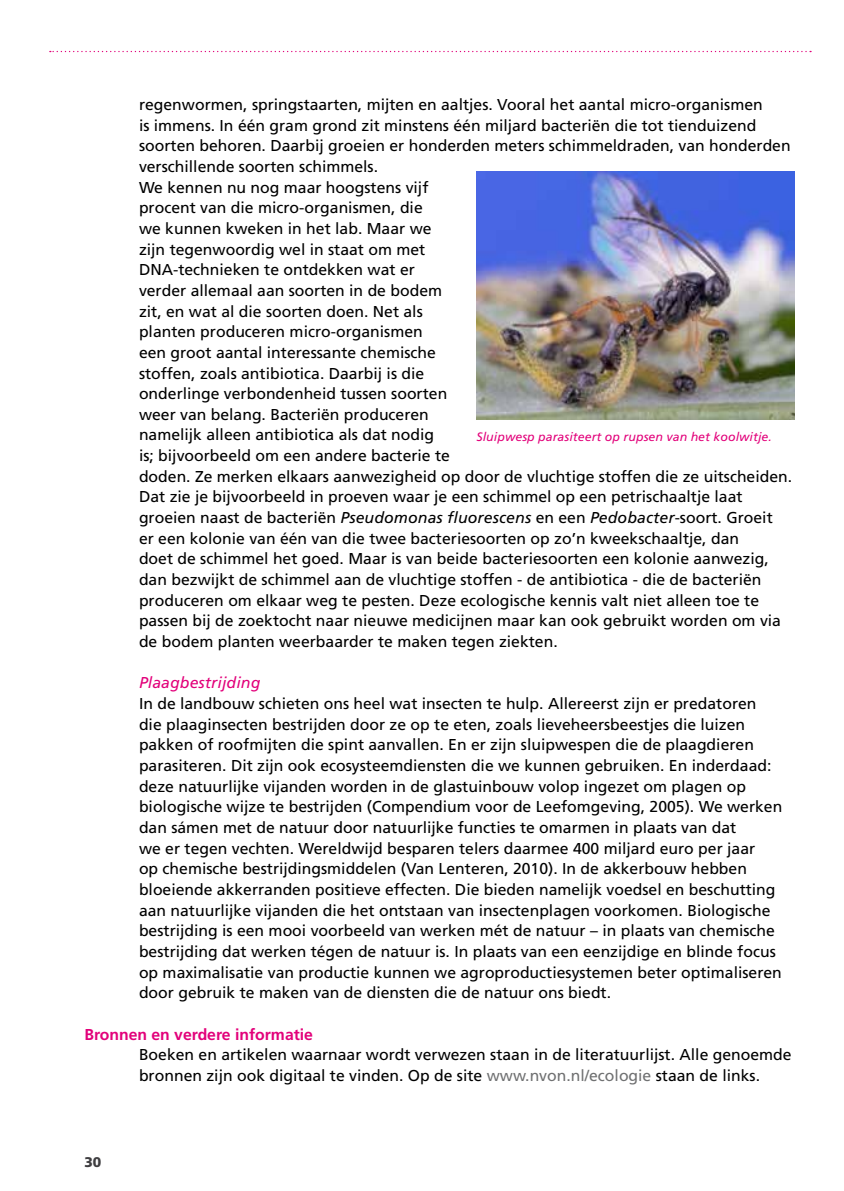
<style>
.page{position:relative;width:844px;height:1191px;background:#fff}
.page>*{position:absolute;margin:0;border:0;box-sizing:border-box;transform-origin:0 0}
.t1{font:15.75px/20.7px "Frutiger LT Std";color:#000}
.t2{font:700 15.75px "Frutiger LT Std";color:#e2007a}
.t3{font:italic 15.75px "SAL Frutiger";color:#e2007a}
.t4{font:900 14px "Frutiger LT Std";color:#3e3d40}
.t5{font:italic 12.25px "SAL Frutiger";color:#e2007a}
.s1{font-family:"SAL Frutiger";font-style:italic}
.s2{color:#707172}
</style>
<div class="page">
<svg style="left:50px;top:51px;width:760px;height:1px"></svg>
<img style="left:476px;top:172px;width:318px;height:248px">
<p class="t1" style="left:139px;top:94px;width:654px">regenwormen, springstaarten, mijten en aaltjes. Vooral het aantal micro-organismen<br>is immens. In één gram grond zit minstens één miljard bacteriën die tot tienduizend soorten behoren. Daarbij groeien er honderden meters schimmeldraden, van honderden verschillende soorten schimmels.<br>We kennen nu nog maar hoogstens vijf<br>procent van die micro-organismen, die<br>we kunnen kweken in het lab. Maar we<br>zijn tegenwoordig wel in staat om met<br>DNA-technieken te ontdekken wat er<br>verder allemaal aan soorten in de bodem<br>zit, en wat al die soorten doen. Net als<br>planten produceren micro-organismen<br>een groot aantal interessante chemische<br>stoffen, zoals antibiotica. Daarbij is die<br>onderlinge verbondenheid tussen soorten<br>weer van belang. Bacteriën produceren<br>namelijk alleen antibiotica als dat nodig<br>is; bijvoorbeeld om een andere bacterie te<br>doden. Ze merken elkaars aanwezigheid op door de vluchtige stoffen die ze uitscheiden.<br>Dat zie je bijvoorbeeld in proeven waar je een schimmel op een petrischaaltje laat groeien naast de bacteriën <span class="s1">Pseudomonas fluorescens</span> en een <span class="s1">Pedobacter</span>-soort. Groeit<br>er een kolonie van één van die twee bacteriesoorten op zo’n kweekschaaltje, dan<br>doet de schimmel het goed. Maar is van beide bacteriesoorten een kolonie aanwezig, dan bezwijkt de schimmel aan de vluchtige stoffen - de antibiotica - die de bacteriën produceren om elkaar weg te pesten. Deze ecologische kennis valt niet alleen toe te passen bij de zoektocht naar nieuwe medicijnen maar kan ook gebruikt worden om via de bodem planten weerbaarder te maken tegen ziekten.</p>
<p class="t3" style="left:139px;top:673px;width:123px">Plaagbestrijding</p>
<p class="t1" style="left:139px;top:693px;width:644px">In de landbouw schieten ons heel wat insecten te hulp. Allereerst zijn er predatoren die plaaginsecten bestrijden door ze op te eten, zoals lieveheersbeestjes die luizen pakken of roofmijten die spint aanvallen. En er zijn sluipwespen die de plaagdieren parasiteren. Dit zijn ook ecosysteemdiensten die we kunnen gebruiken. En inderdaad: deze natuurlijke vijanden worden in de glastuinbouw volop ingezet om plagen op biologische wijze te bestrijden (Compendium voor de Leefomgeving, 2005). We werken dan sámen met de natuur door natuurlijke functies te omarmen in plaats van dat<br>we er tegen vechten. Wereldwijd besparen telers daarmee 400 miljard euro per jaar<br>op chemische bestrijdingsmiddelen (Van Lenteren, 2010). In de akkerbouw hebben bloeiende akkerranden positieve effecten. Die bieden namelijk voedsel en beschutting aan natuurlijke vijanden die het ontstaan van insectenplagen voorkomen. Biologische bestrijding is een mooi voorbeeld van werken mét de natuur – in plaats van chemische bestrijding dat werken tégen de natuur is. In plaats van een eenzijdige en blinde focus op maximalisatie van productie kunnen we agroproductiesystemen beter optimaliseren door gebruik te maken van de diensten die de natuur ons biedt.</p>
<p class="t2" style="left:84px;top:1024px;width:230px">Bronnen en verdere informatie</p>
<p class="t1" style="left:139px;top:1044px;width:654px">Boeken en artikelen waarnaar wordt verwezen staan in de literatuurlijst. Alle genoemde bronnen zijn ook digitaal te vinden. Op de site <span class="s2">www.nvon.nl/ecologie</span> staan de links.</p>
<p class="t5" style="left:476px;top:429px;width:297px">Sluipwesp parasiteert op rupsen van het koolwitje.</p>
<p class="t4" style="left:84px;top:1153px;width:18px">30</p>
</div>
